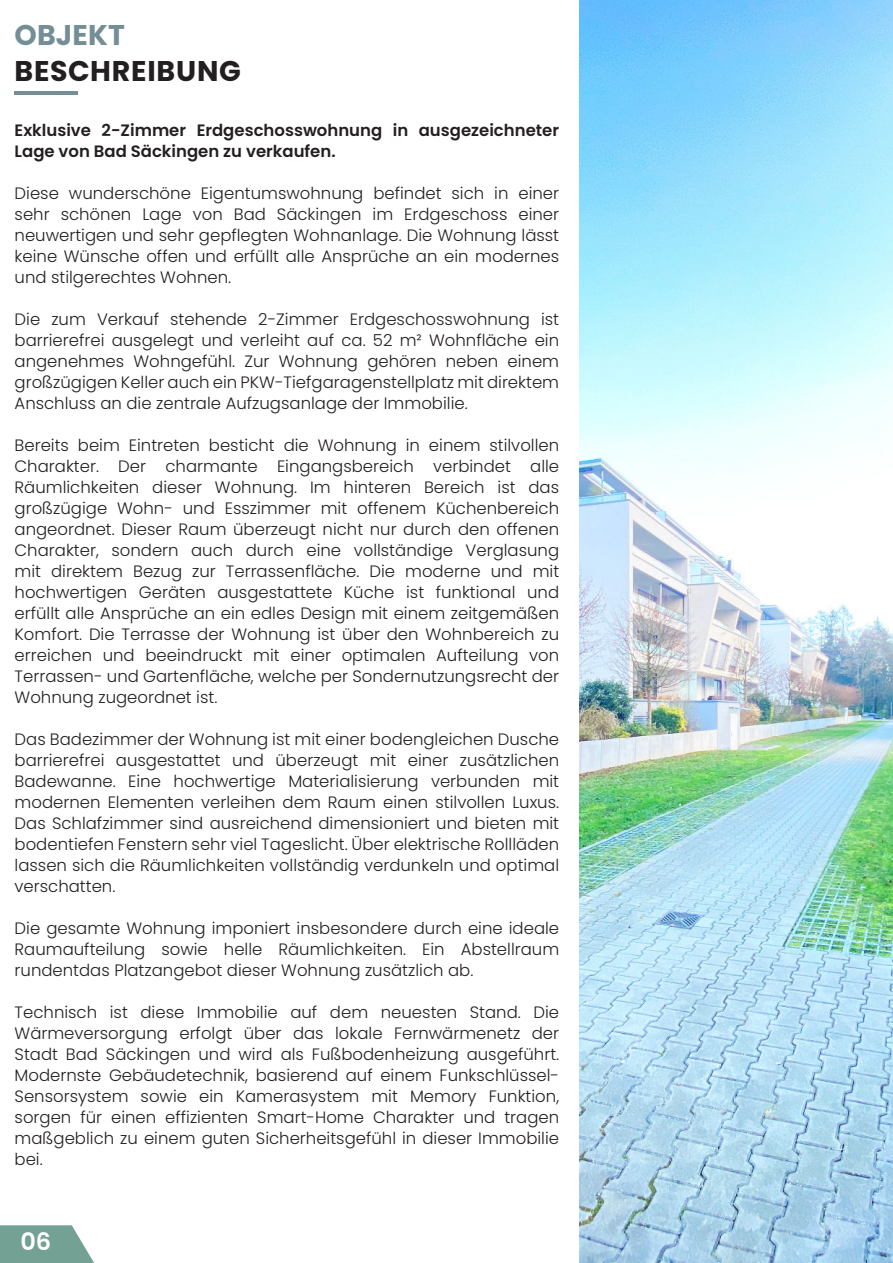
<style>
.page{position:relative;width:893px;height:1263px;background:#fff}
.page>*{position:absolute;margin:0;border:0;box-sizing:border-box;transform-origin:0 0}
.t1{font:700 28.5px "Poppins";letter-spacing:.025em;color:#231f20}
.t2{font:700 28.5px "Poppins";letter-spacing:.005em;color:#748e96}
.t3{font:600 24px "Poppins";color:#fff}
.t4{font:300 16.5px/21px "Poppins";color:#231f20;text-align:justify}
.t5{font:600 16.5px/21px "Poppins";color:#231f20}
</style>
<div class="page">
<img style="left:580px;top:0;width:313px;height:1263px">
<hr style="left:15px;top:91px;width:63px;height:4px;background:#748e96">
<svg style="left:0;top:1225px;width:94px;height:38px;background:#84aca1"></svg>
<h1 class="t2" style="left:15px;top:19px;width:112px">OBJEKT</h1>
<h1 class="t1" style="left:15px;top:55px;width:228px">BESCHREIBUNG</h1>
<p class="t5" style="left:15px;top:120px;width:546px">Exklusive 2-Zimmer Erdgeschosswohnung in ausgezeichneter<br>Lage von Bad Säckingen zu verkaufen.</p>
<p class="t4" style="left:15px;top:183px;width:546px">Diese wunderschöne Eigentumswohnung befindet sich in einer sehr schönen Lage von Bad Säckingen im Erdgeschoss einer neuwertigen und sehr gepflegten Wohnanlage. Die Wohnung lässt keine Wünsche offen und erfüllt alle Ansprüche an ein modernes und stilgerechtes Wohnen.</p>
<p class="t4" style="left:15px;top:309px;width:546px">Die zum Verkauf stehende 2-Zimmer Erdgeschosswohnung ist barrierefrei ausgelegt und verleiht auf ca. 52 m² Wohnfläche ein angenehmes Wohngefühl. Zur Wohnung gehören neben einem großzügigen Keller auch ein PKW-Tiefgaragenstellplatz mit direktem Anschluss an die zentrale Aufzugsanlage der Immobilie.</p>
<p class="t4" style="left:15px;top:435px;width:546px">Bereits beim Eintreten besticht die Wohnung in einem stilvollen Charakter. Der charmante Eingangsbereich verbindet alle Räumlichkeiten dieser Wohnung. Im hinteren Bereich ist das großzügige Wohn- und Esszimmer mit offenem Küchenbereich angeordnet. Dieser Raum überzeugt nicht nur durch den offenen Charakter, sondern auch durch eine vollständige Verglasung mit direktem Bezug zur Terrassenfläche. Die moderne und mit hochwertigen Geräten ausgestattete Küche ist funktional und erfüllt alle Ansprüche an ein edles Design mit einem zeitgemäßen Komfort. Die Terrasse der Wohnung ist über den Wohnbereich zu erreichen und beeindruckt mit einer optimalen Aufteilung von Terrassen- und Gartenfläche, welche per Sondernutzungsrecht der Wohnung zugeordnet ist.</p>
<p class="t4" style="left:15px;top:729px;width:546px">Das Badezimmer der Wohnung ist mit einer bodengleichen Dusche barrierefrei ausgestattet und überzeugt mit einer zusätzlichen Badewanne. Eine hochwertige Materialisierung verbunden mit modernen Elementen verleihen dem Raum einen stilvollen Luxus.<br>Das Schlafzimmer sind ausreichend dimensioniert und bieten mit bodentiefen Fenstern sehr viel Tageslicht. Über elektrische Rollläden lassen sich die Räumlichkeiten vollständig verdunkeln und optimal verschatten.</p>
<p class="t4" style="left:15px;top:918px;width:546px">Die gesamte Wohnung imponiert insbesondere durch eine ideale Raumaufteilung sowie helle Räumlichkeiten. Ein Abstellraum rundentdas Platzangebot dieser Wohnung zusätzlich ab.</p>
<p class="t4" style="left:15px;top:1002px;width:546px">Technisch ist diese Immobilie auf dem neuesten Stand. Die Wärmeversorgung erfolgt über das lokale Fernwärmenetz der Stadt Bad Säckingen und wird als Fußbodenheizung ausgeführt.<br>Modernste Gebäudetechnik, basierend auf einem Funkschlüssel-Sensorsystem sowie ein Kamerasystem mit Memory Funktion, sorgen für einen effizienten Smart-Home Charakter und tragen maßgeblich zu einem guten Sicherheitsgefühl in dieser Immobilie bei.</p>
<h2 class="t3" style="left:21px;top:1227px;width:32px">06</h2>
</div>
